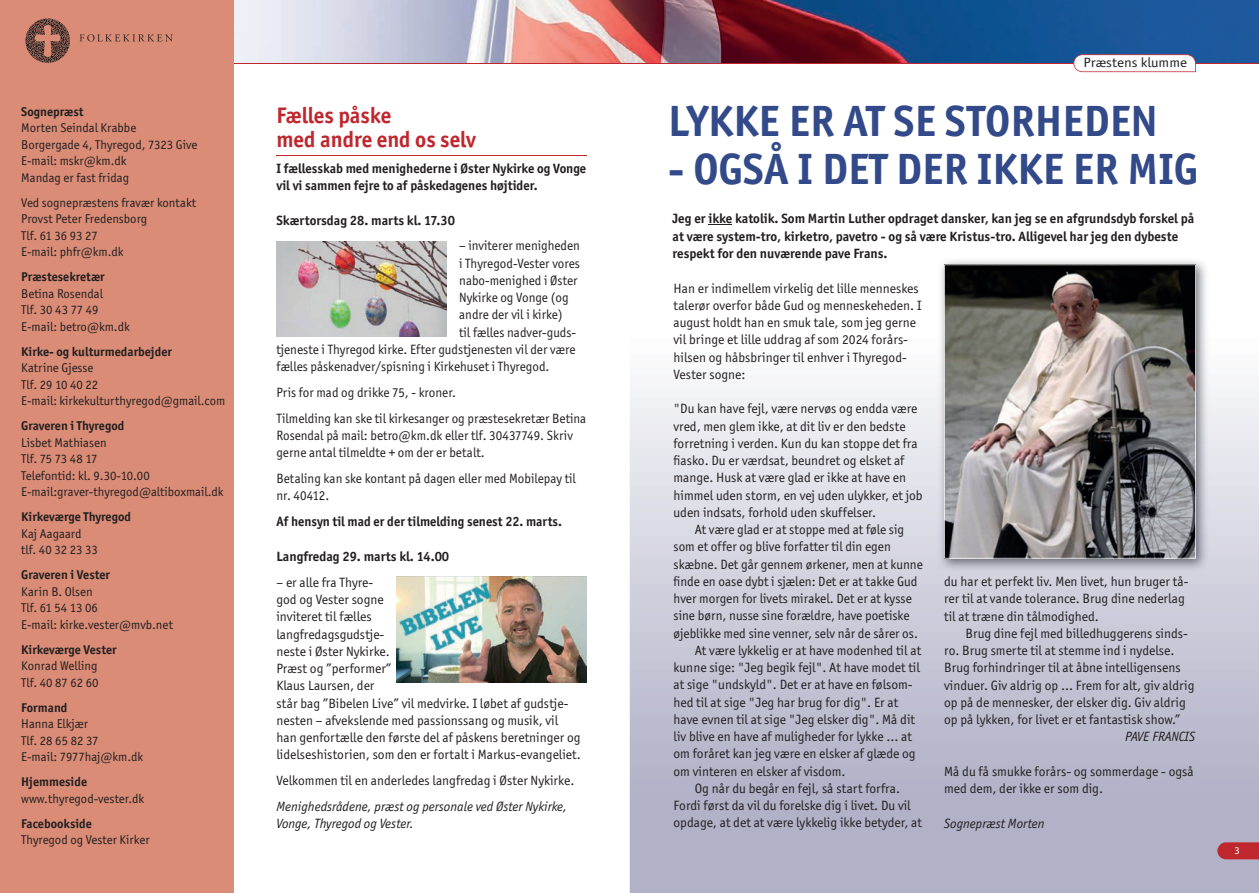
<style>
.page{position:relative;width:1259px;height:893px;background:#fff}
.page>*{position:absolute;margin:0;border:0;box-sizing:border-box;transform-origin:0 0}
.t1{font:700 43.95px "Officina Sans ITC Std";color:#334a8a}
.t2{font:700 22.5px/24px "Officina Sans ITC Std";color:#c0262d}
.t3{font:13.5px/17.2px "Officina Sans ITC Std";color:#231f20}
.t4{font:700 13.5px/17.2px "Officina Sans ITC Std";color:#231f20}
.t5{font:italic 13.5px/17.2px "Officina Sans ITC Std";color:#231f20}
.t6{font:13.5px "Officina Sans ITC Std";color:#231f20;scale:1.1 1}
.t7{font:12.75px/16.5px "Officina Sans ITC Std";color:#231f20}
.t8{font:700 12.75px "Officina Sans ITC Std";color:#231f20}
.t9{font:10.5px "Officina Sans ITC Std";color:#fff;scale:1.1 1}
</style>
<div class="page">
<svg style="left:629px;top:375px;width:630px;height:518px;background:#c7c7d7"></svg>
<img style="left:234px;top:0;width:1025px;height:63px">
<hr style="left:276px;top:156px;width:311px;height:1px;background:#c0262d">
<svg style="left:708px;top:224px;width:24px;height:1px"></svg>
<img style="left:276px;top:241px;width:170px;height:95px">
<img style="left:396px;top:577px;width:191px;height:105px">
<img style="left:938px;top:260px;width:270px;height:311px">
<svg style="left:944px;top:264px;width:251px;height:295px;background:#7a7675"></svg>
<hr style="left:0;top:63px;width:629px;height:1px;background:#c0262d">
<hr style="left:629px;top:63px;width:630px;height:1px;background:#c0262d">
<svg style="left:1217px;top:842px;width:42px;height:17px"></svg>
<div style="left:0;top:0;width:234px;height:893px;background:#da8c76"></div>
<svg style="left:26px;top:18px;width:44px;height:45px"></svg>
<svg style="left:80px;top:34px;width:93px;height:7px"></svg>
<svg style="left:1073px;top:54px;width:122px;height:18px"></svg>
<p class="t8" style="left:21px;top:103px;width:64px">Sognepræst</p>
<p class="t7" style="left:21px;top:119px;width:178px">Morten Seindal Krabbe<br>Borgergade 4, Thyregod, 7323 Give<br>E-mail: mskr@km.dk<br>Mandag er fast fridag</p>
<p class="t7" style="left:21px;top:194px;width:176px">Ved sognepræstens fravær kontakt<br>Provst Peter Fredensborg<br>Tlf. 61 36 93 27<br>E-mail: phfr@km.dk</p>
<p class="t8" style="left:21px;top:269px;width:85px">Præstesekretær</p>
<p class="t7" style="left:21px;top:285px;width:110px">Betina Rosendal<br>Tlf. 30 43 77 49<br>E-mail: betro@km.dk</p>
<p class="t8" style="left:21px;top:343px;width:152px">Kirke- og kulturmedarbejder</p>
<p class="t7" style="left:21px;top:359px;width:206px">Katrine Gjesse<br>Tlf. 29 10 40 22<br>E-mail: kirkekulturthyregod@gmail.com</p>
<p class="t8" style="left:21px;top:418px;width:105px">Graveren i Thyregod</p>
<p class="t7" style="left:21px;top:434px;width:204px">Lisbet Mathiasen<br>Tlf. 75 73 48 17<br>Telefontid: kl. 9.30-10.00<br>E-mail:graver-thyregod@altiboxmail.dk</p>
<p class="t8" style="left:21px;top:509px;width:111px">Kirkeværge Thyregod</p>
<p class="t7" style="left:21px;top:525px;width:78px">Kaj Aagaard tlf. 40 32 23 33</p>
<p class="t8" style="left:21px;top:567px;width:90px">Graveren i Vester</p>
<p class="t7" style="left:21px;top:583px;width:153px">Karin B. Olsen<br>Tlf. 61 54 13 06<br>E-mail: kirke.vester@mvb.net</p>
<p class="t8" style="left:21px;top:641px;width:97px">Kirkeværge Vester</p>
<p class="t7" style="left:21px;top:657px;width:79px">Konrad Welling<br>Tlf. 40 87 62 60</p>
<p class="t8" style="left:21px;top:699px;width:48px">Formand</p>
<p class="t7" style="left:21px;top:715px;width:123px">Hanna Elkjær<br>Tlf. 28 65 82 37<br>E-mail: 7977haj@km.dk</p>
<p class="t8" style="left:21px;top:774px;width:67px">Hjemmeside</p>
<p class="t7" style="left:21px;top:790px;width:125px">www.thyregod-vester.dk</p>
<p class="t8" style="left:21px;top:815px;width:72px">Facebookside</p>
<p class="t7" style="left:21px;top:831px;width:130px">Thyregod og Vester Kirker</p>
<h2 class="t2" style="left:276px;top:103px;width:201px">Fælles påske<br>med andre end os selv</h2>
<p class="t4" style="left:276px;top:160px;width:311px">I fællesskab med menighederne i Øster Nykirke og Vonge vil vi sammen fejre to af påskedagenes højtider.</p>
<p class="t4" style="left:276px;top:211px;width:180px">Skærtorsdag 28. marts kl. 17.30</p>
<p class="t3" style="left:459px;top:237px;width:122px">– inviterer menigheden</p>
<p class="t3" style="left:459px;top:254px;width:122px">i Thyregod-Vester vores</p>
<p class="t3" style="left:459px;top:272px;width:120px">nabo-menighed i Øster</p>
<p class="t3" style="left:459px;top:289px;width:111px">Nykirke og Vonge (og</p>
<p class="t3" style="left:459px;top:306px;width:105px">andre der vil i kirke)</p>
<p class="t3" style="left:459px;top:323px;width:118px">til fælles nadver-guds-</p>
<p class="t3" style="left:276px;top:341px;width:300px">tjeneste i Thyregod kirke. Efter gudstjenesten vil der være</p>
<p class="t3" style="left:276px;top:358px;width:274px">fælles påskenadver/spisning i Kirkehuset i Thyregod.</p>
<p class="t3" style="left:276px;top:379px;width:311px;line-height:25.8px">Pris for mad og drikke 75, - kroner.<br>Tilmelding kan ske til kirkesanger og præstesekretær Betina</p>
<p class="t3" style="left:276px;top:427px;width:298px">Rosendal på mail: betro@km.dk eller tlf. 30437749. Skriv gerne antal tilmeldte + om der er betalt.</p>
<p class="t3" style="left:276px;top:470px;width:301px">Betaling kan ske kontant på dagen eller med Mobilepay til nr. 40412.</p>
<p class="t4" style="left:276px;top:513px;width:287px">Af hensyn til mad er der tilmelding senest 22. marts.</p>
<p class="t4" style="left:276px;top:548px;width:174px">Langfredag 29. marts kl. 14.00</p>
<p class="t3" style="left:276px;top:574px;width:306px">– er alle fra Thyre-<br>god og Vester sogne<br>inviteret til fælles<br>langfredagsgudstje-<br>neste i Øster Nykirke.<br>Præst og ”performer”<br>Klaus Laursen, der<br>står bag ”Bibelen Live” vil medvirke. I løbet af gudstje&shy;nesten – afvekslende med passionssang og musik, vil han genfortælle den første del af påskens beretninger og lidelseshistorien, som den er fortalt i Markus-evangeliet.</p>
<p class="t3" style="left:276px;top:772px;width:299px">Velkommen til en anderledes langfredag i Øster Nykirke.</p>
<p class="t5" style="left:276px;top:799px;width:292px">Menighedsrådene, præst og personale ved Øster Nykirke,<br>Vonge, Thyregod og Vester.</p>
<p class="t6" style="left:1083px;top:55px;width:96px">Præstens klumme</p>
<h1 class="t1" style="left:668px;top:93px;width:491px">LYKKE ER AT SE STORHEDEN</h1>
<h1 class="t1" style="left:668px;top:141px;width:532px">- OGSÅ I DET DER IKKE ER MIG</h1>
<p class="t4" style="left:672px;top:210px;width:523px">Jeg er ikke katolik. Som Martin Luther opdraget dansker, kan jeg se en afgrundsdyb forskel på at være system-tro, kirketro, pavetro - og så være Kristus-tro. Alligevel har jeg den dybeste respekt for den nuværende pave Frans.</p>
<p class="t3" style="left:673px;top:279px;width:249px">Han er indimellem virkelig det lille menneskes talerør overfor både Gud og menneskeheden. I august holdt han en smuk tale, som jeg gerne vil bringe et lille uddrag af som 2024 forårs&shy;hilsen og håbsbringer til enhver i Thyregod-Vester sogne:</p>
<p class="t3" style="left:673px;top:400px;width:251px">"Du kan have fejl, være nervøs og endda være vred, men glem ikke, at dit liv er den bedste forretning i verden. Kun du kan stoppe det fra fiasko. Du er værdsat, beundret og elsket af mange. Husk at være glad er ikke at have en himmel uden storm, en vej uden ulykker, et job uden indsats, forhold uden skuffelser.</p>
<p class="t3" style="left:695px;top:521px;width:211px">At være glad er at stoppe med at føle sig</p>
<p class="t3" style="left:673px;top:538px;width:219px">som et offer og blive forfatter til din egen</p>
<p class="t3" style="left:673px;top:555px;width:251px">skæbne. Det går gennem ørkener, men at kunne</p>
<p class="t3" style="left:673px;top:573px;width:245px">finde en oase dybt i sjælen: Det er at takke Gud</p>
<p class="t3" style="left:673px;top:590px;width:240px">hver morgen for livets mirakel. Det er at kysse</p>
<p class="t3" style="left:673px;top:607px;width:237px">sine børn, nusse sine forældre, have poetiske</p>
<p class="t3" style="left:673px;top:624px;width:246px">øjeblikke med sine venner, selv når de sårer os.</p>
<p class="t3" style="left:695px;top:642px;width:228px">At være lykkelig er at have modenhed til at</p>
<p class="t3" style="left:673px;top:659px;width:248px">kunne sige: "Jeg begik fejl". At have modet til</p>
<p class="t3" style="left:673px;top:676px;width:241px">at sige "undskyld". Det er at have en følsom-</p>
<p class="t3" style="left:673px;top:693px;width:226px">hed til at sige "Jeg har brug for dig". Er at</p>
<p class="t3" style="left:673px;top:711px;width:243px">have evnen til at sige "Jeg elsker dig". Må dit</p>
<p class="t3" style="left:673px;top:728px;width:240px">liv blive en have af muligheder for lykke ... at</p>
<p class="t3" style="left:673px;top:745px;width:244px">om foråret kan jeg være en elsker af glæde og</p>
<p class="t3" style="left:673px;top:762px;width:173px">om vinteren en elsker af visdom.</p>
<p class="t3" style="left:695px;top:780px;width:207px">Og når du begår en fejl, så start forfra.</p>
<p class="t3" style="left:673px;top:797px;width:239px">Fordi først da vil du forelske dig i livet. Du vil</p>
<p class="t3" style="left:673px;top:814px;width:250px">opdage, at det at være lykkelig ikke betyder, at</p>
<p class="t3" style="left:944px;top:573px;width:246px">du har et perfekt liv. Men livet, hun bruger tå&shy;rer til at vande tolerance. Brug dine nederlag til at træne din tålmodighed.</p>
<p class="t3" style="left:944px;top:625px;width:252px;text-indent:21px">Brug dine fejl med billedhuggerens sinds&shy;ro. Brug smerte til at stemme ind i nydelse.<br>Brug forhindringer til at åbne intelligensens vinduer. Giv aldrig op ... Frem for alt, giv aldrig op på de mennesker, der elsker dig. Giv aldrig op på lykken, for livet er et fantastisk show.”</p>
<p class="t5" style="left:1125px;top:729px;width:71px">PAVE FRANCIS</p>
<p class="t3" style="left:944px;top:763px;width:251px">Må du få smukke forårs- og sommerdage - også med dem, der ikke er som dig.</p>
<p class="t5" style="left:944px;top:816px;width:102px">Sognepræst Morten</p>
<p class="t9" style="left:1234px;top:844px;width:7px">3</p>
</div>
